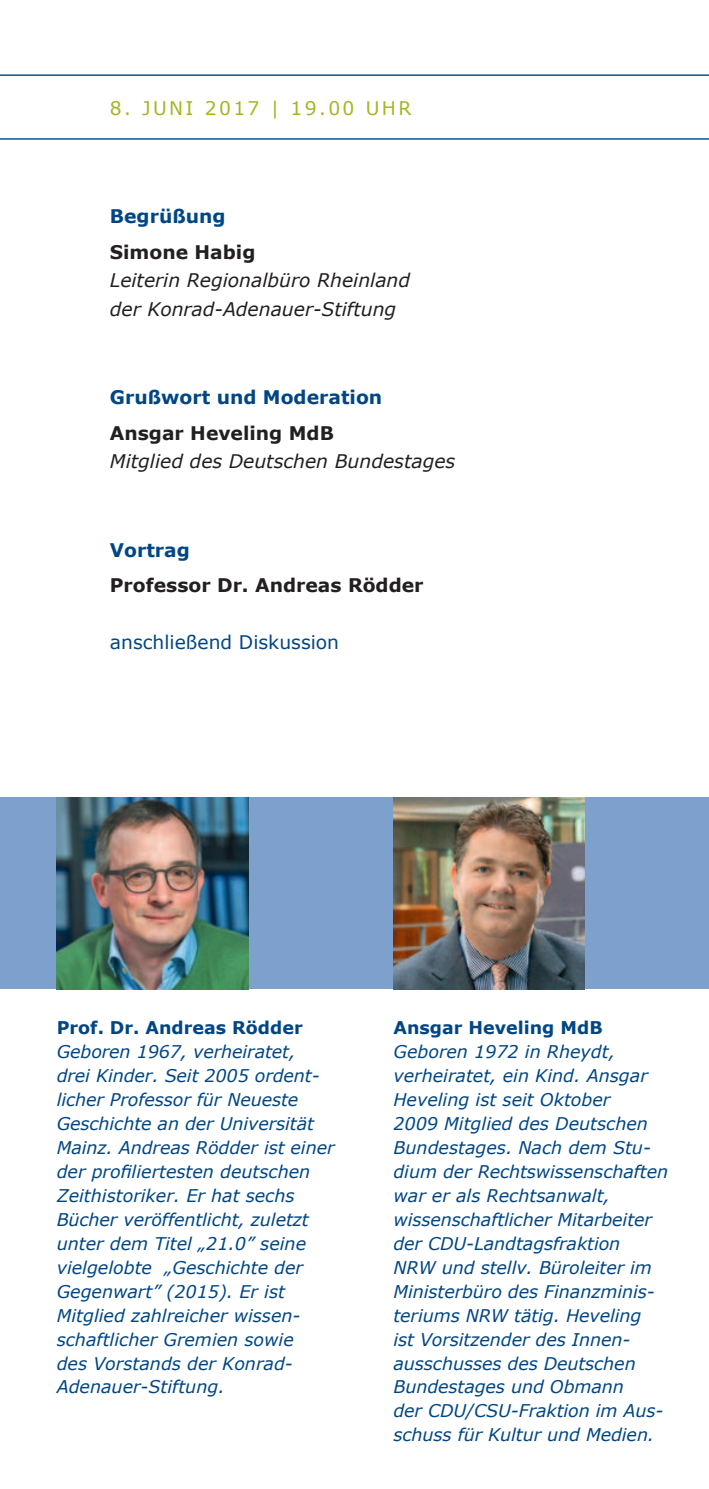
<style>
.page{position:relative;width:709px;height:1489px;background:#fff}
.page>*{position:absolute;margin:0;border:0;box-sizing:border-box;transform-origin:0 0}
.t1{font:italic 18.75px/28.2px "Verdana";color:#231f20}
.t2{font:700 18.75px "Verdana";color:#231f20}
.t3{font:700 18.75px "Verdana";color:#004684}
.t4{font:18.75px "Verdana";color:#004684}
.t5{font:18.75px "Verdana";letter-spacing:.125em;color:#a5b522}
.t6{font:italic 17.5px/24px "Verdana";letter-spacing:-.005em;color:#004684}
.t7{font:700 17.5px "Verdana";color:#004684}
</style>
<div class="page">
<div style="left:0;top:797px;width:709px;height:192px;background:#7da0cc"></div>
<img style="left:57px;top:797px;width:191px;height:192px">
<img style="left:393px;top:797px;width:192px;height:192px">
<hr style="left:0;top:74px;width:709px;height:2px;background:#004684">
<hr style="left:0;top:138px;width:709px;height:2px;background:#004684">
<p class="t5" style="left:110px;top:96px;width:57px">8. Juni</p>
<p class="t5" style="left:205px;top:96px;width:208px">2017 | 19.00 Uhr</p>
<p class="t3" style="left:110px;top:204px;width:117px">Begrüßung</p>
<p class="t2" style="left:110px;top:240px;width:147px">Simone Habig</p>
<p class="t1" style="left:110px;top:265px;width:302px">Leiterin Regionalbüro Rheinland der Konrad-Adenauer-Stiftung</p>
<p class="t3" style="left:110px;top:385px;width:274px">Grußwort und Moderation</p>
<p class="t2" style="left:110px;top:421px;width:226px">Ansgar Heveling MdB</p>
<p class="t1" style="left:110px;top:446px;width:347px">Mitglied des Deutschen Bundestages</p>
<p class="t3" style="left:110px;top:538px;width:82px">Vortrag</p>
<p class="t2" style="left:110px;top:573px;width:315px">Professor Dr. Andreas Rödder</p>
<p class="t4" style="left:110px;top:630px;width:231px">anschließend Diskussion</p>
<p class="t7" style="left:57px;top:1016px;width:247px">Prof. Dr. Andreas Rödder</p>
<p class="t6" style="left:57px;top:1039px;width:279px">Geboren 1967, verheiratet,<br>drei Kinder. Seit 2005 ordent&shy;licher Professor für Neueste<br>Geschichte an der Universität<br>Mainz. Andreas Rödder ist einer der profiliertesten deutschen<br>Zeithistoriker. Er hat sechs<br>Bücher veröffentlicht, zuletzt unter dem Titel „21.0” seine vielgelobte „Geschichte der<br>Gegenwart” (2015). Er ist<br>Mitglied zahlreicher wissen&shy;schaftlicher Gremien sowie<br>des Vorstands der Konrad-<br>Adenauer-Stiftung.</p>
<p class="t7" style="left:393px;top:1016px;width:211px">Ansgar Heveling MdB</p>
<p class="t6" style="left:393px;top:1039px;width:276px">Geboren 1972 in Rheydt, verheiratet, ein Kind. Ansgar<br>Heveling ist seit Oktober<br>2009 Mitglied des Deutschen<br>Bundestages. Nach dem Stu&shy;dium der Rechtswissenschaften war er als Rechtsanwalt, wissenschaftlicher Mitarbeiter der CDU-Landtagsfraktion<br>NRW und stellv. Büroleiter im<br>Ministerbüro des Finanzminis&shy;teriums NRW tätig. Heveling<br>ist Vorsitzender des Innen&shy;ausschusses des Deutschen<br>Bundestages und Obmann<br>der CDU/CSU-Fraktion im Aus&shy;schuss für Kultur und Medien.</p>
</div>
